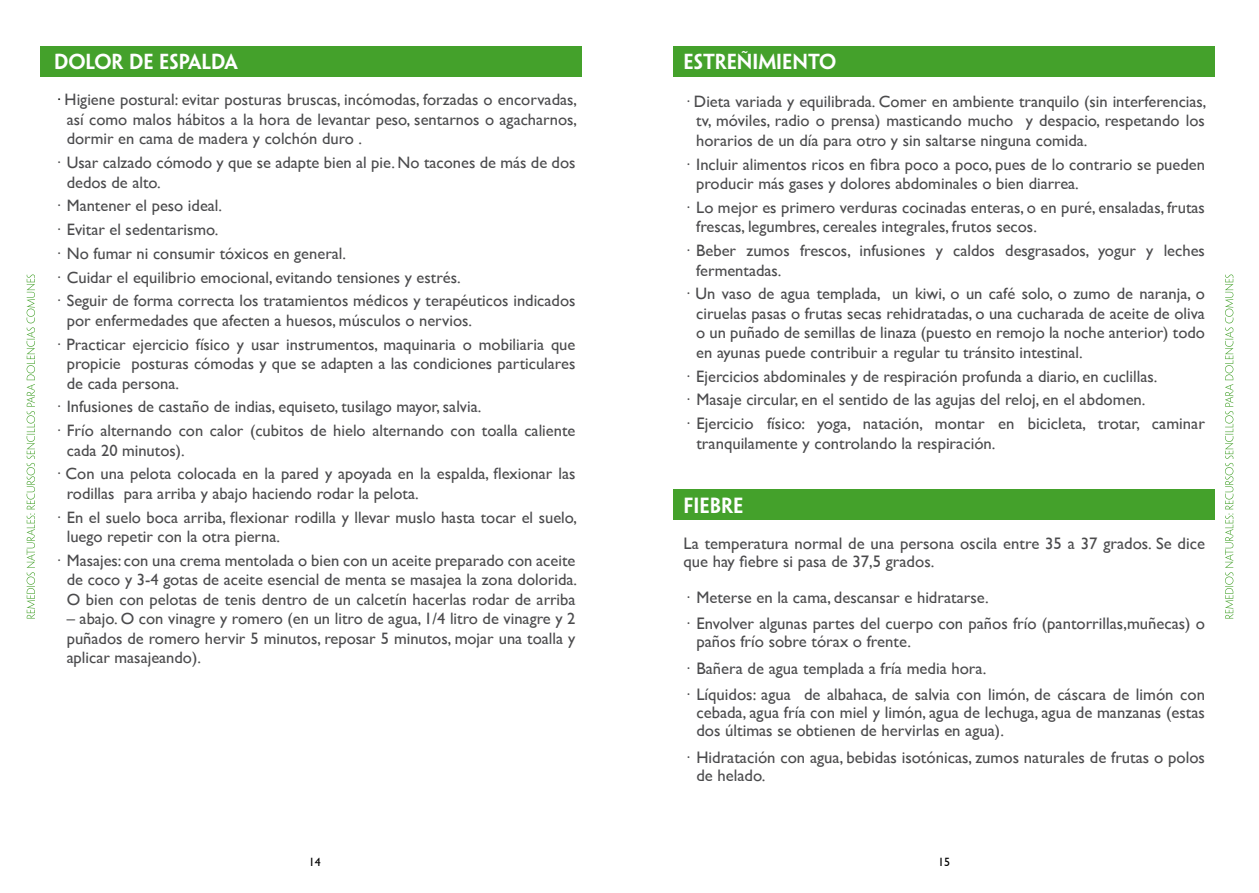
<style>
.page{position:relative;width:1259px;height:893px;background:#fff}
.page>*{position:absolute;margin:0;border:0;box-sizing:border-box;transform-origin:0 0}
.t1{font:600 19.65px "Penumbra Sans Std";color:#fff}
.t2{font:600 19.5px "Penumbra Sans Std";color:#fff}
.t3{font:16.65px/18px "Gill Sans";color:#4b4b4d}
.t4{font:16.5px/19.5px "Gill Sans";color:#4b4b4d}
.t5{font:12px "Gill Sans";color:#000}
.s1{color:#000}
</style>
<div class="page">
<svg style="left:1225px;top:274px;width:8px;height:344px"></svg>
<svg style="left:27px;top:274px;width:8px;height:344px"></svg>
<div style="left:41px;top:46px;width:541px;height:30px;background:#44a12b"></div>
<div style="left:673px;top:489px;width:541px;height:30px;background:#44a12b"></div>
<div style="left:673px;top:46px;width:541px;height:30px;background:#44a12b"></div>
<p class="t2" style="left:54px;top:50px;width:185px">DOLOR DE ESPALDA</p>
<p class="t4" style="left:67px;top:90px;width:512px;text-align:justify;text-indent:-13px"><span class="s1">·</span> Higiene postural: evitar posturas bruscas, incómodas, forzadas o encorvadas, así como malos hábitos a la hora de levantar peso, sentarnos o agacharnos, dormir en cama de madera y colchón duro .</p>
<p class="t4" style="left:67px;top:153px;width:510px;text-indent:-13px">· Usar calzado cómodo y que se adapte bien al pie. No tacones de más de dos dedos de alto.</p>
<p class="t4" style="left:54px;top:194px;width:523px;line-height:23.7px">· Mantener el peso ideal.<br>· Evitar el sedentarismo.<br>· No fumar ni consumir tóxicos en general.<br>· Cuidar el equilibrio emocional, evitando tensiones y estrés.<br>· Seguir de forma correcta los tratamientos médicos y terapéuticos indicados</p>
<p class="t4" style="left:54px;top:308px;width:523px;line-height:23.7px;text-indent:13px">por enfermedades que afecten a huesos, músculos o nervios.<br>· Practicar ejercicio físico y usar instrumentos, maquinaria o mobiliaria que</p>
<p class="t4" style="left:67px;top:354px;width:510px">propicie posturas cómodas y que se adapten a las condiciones particulares de cada persona.</p>
<p class="t4" style="left:54px;top:395px;width:523px;line-height:23.7px">· Infusiones de castaño de indias, equiseto, tusilago mayor, salvia.<br>· Frío alternando con calor (cubitos de hielo alternando con toalla caliente</p>
<p class="t4" style="left:54px;top:438px;width:523px;line-height:23.7px;text-indent:13px">cada 20 minutos).<br>· Con una pelota colocada en la pared y apoyada en la espalda, flexionar las</p>
<p class="t4" style="left:54px;top:481px;width:524px;line-height:23.7px;text-indent:13px">rodillas para arriba y abajo haciendo rodar la pelota.<br>· En el suelo boca arriba, flexionar rodilla y llevar muslo hasta tocar el suelo,</p>
<p class="t4" style="left:54px;top:525px;width:523px;line-height:23.7px;text-indent:13px">luego repetir con la otra pierna.<br>· Masajes: con una crema mentolada o bien con un aceite preparado con aceite</p>
<p class="t4" style="left:67px;top:570px;width:512px">de coco y 3-4 gotas de aceite esencial de menta se masajea la zona dolorida.<br>O bien con pelotas de tenis dentro de un calcetín hacerlas rodar de arriba</p>
<p class="t4" style="left:67px;top:609px;width:510px;text-align:justify">– abajo. O con vinagre y romero (en un litro de agua, 1/4 litro de vinagre y 2 puñados de romero hervir 5 minutos, reposar 5 minutos, mojar una toalla y aplicar masajeando).</p>
<p class="t2" style="left:683px;top:50px;width:154px">ESTREÑIMIENTO</p>
<p class="t4" style="left:696px;top:91px;width:512px;text-align:justify;text-indent:-13px">· Dieta variada y equilibrada. Comer en ambiente tranquilo (sin interferencias, tv, móviles, radio o prensa) masticando mucho y despacio, respetando los horarios de un día para otro y sin saltarse ninguna comida.</p>
<p class="t4" style="left:696px;top:154px;width:510px;text-indent:-13px">· Incluir alimentos ricos en fibra poco a poco, pues de lo contrario se pueden producir más gases y dolores abdominales o bien diarrea.</p>
<p class="t4" style="left:696px;top:197px;width:510px;text-indent:-13px">· Lo mejor es primero verduras cocinadas enteras, o en puré, ensaladas, frutas frescas, legumbres, cereales integrales, frutos secos.</p>
<p class="t4" style="left:696px;top:241px;width:510px;text-indent:-13px">· Beber zumos frescos, infusiones y caldos desgrasados, yogur y leches fermentadas.</p>
<p class="t4" style="left:696px;top:284px;width:510px;text-align:justify;text-indent:-13px">· Un vaso de agua templada, un kiwi, o un café solo, o zumo de naranja, o ciruelas pasas o frutas secas rehidratadas, o una cucharada de aceite de oliva o un puñado de semillas de linaza (puesto en remojo la noche anterior) todo en ayunas puede contribuir a regular tu tránsito intestinal.</p>
<p class="t4" style="left:683px;top:366px;width:475px">· Ejercicios abdominales y de respiración profunda a diario, en cuclillas.</p>
<p class="t3" style="left:683px;top:388px;width:523px;line-height:23.7px">· Masaje circular, en el sentido de las agujas del reloj, en el abdomen.<br>· Ejercicio físico: yoga, natación, montar en bicicleta, trotar, caminar</p>
<p class="t3" style="left:696px;top:434px;width:301px">tranquilamente y controlando la respiración.</p>
<p class="t1" style="left:683px;top:493px;width:61px">FIEBRE</p>
<p class="t3" style="left:683px;top:534px;width:523px">La temperatura normal de una persona oscila entre 35 a 37 grados. Se dice que hay fiebre si pasa de 37,5 grados.</p>
<p class="t3" style="left:683px;top:583px;width:523px;line-height:26.5px">· Meterse en la cama, descansar e hidratarse.<br>· Envolver algunas partes del cuerpo con paños frío (pantorrillas,muñecas) o</p>
<p class="t3" style="left:683px;top:628px;width:523px;line-height:26.5px;text-indent:13px">paños frío sobre tórax o frente.<br>· Bañera de agua templada a fría media hora.<br>· Líquidos: agua de albahaca, de salvia con limón, de cáscara de limón con</p>
<p class="t3" style="left:696px;top:703px;width:510px">cebada, agua fría con miel y limón, agua de lechuga, agua de manzanas (estas dos últimas se obtienen de hervirlas en agua).</p>
<p class="t3" style="left:696px;top:748px;width:510px;text-indent:-13px">· Hidratación con agua, bebidas isotónicas, zumos naturales de frutas o polos de helado.</p>
<p class="t5" style="left:309px;top:854px;width:13px">14</p>
<p class="t5" style="left:938px;top:854px;width:13px">15</p>
</div>
